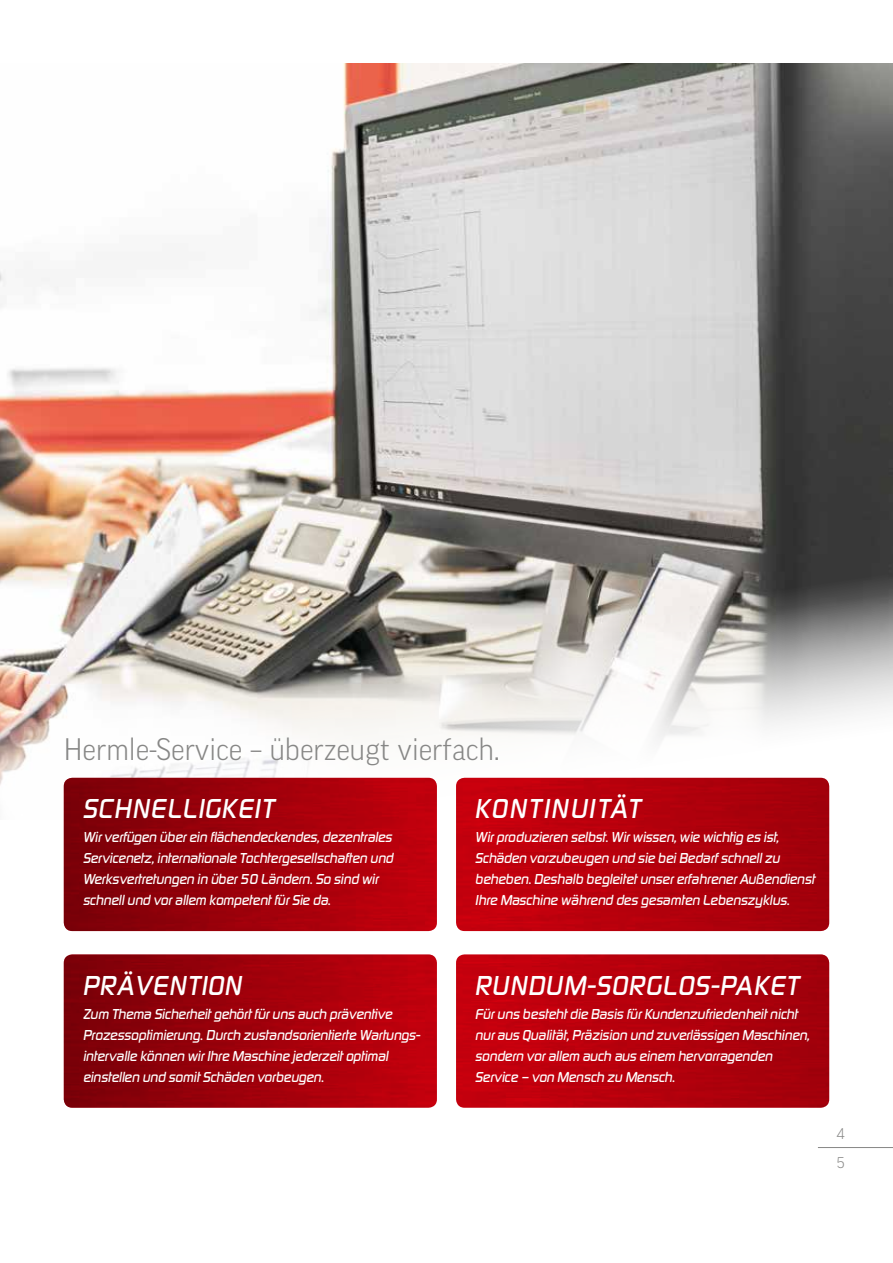
<style>
.page{position:relative;width:893px;height:1263px;background:#fff}
.page>*{position:absolute;margin:0;border:0;box-sizing:border-box;transform-origin:0 0}
.t1{font:300 30px "Good Pro";color:#878786}
.t2{font:italic 500 28.5px "Digital Sans EFCE";letter-spacing:.05em;color:#fff}
.t3{font:italic 500 28.5px "Digital Sans EFCE";letter-spacing:.03em;color:#fff}
.t4{font:italic 500 15px/21px "Digital Sans EFCE";letter-spacing:-.01em;color:#fff}
.t5{font:300 15px "Good Pro";color:#878786}
</style>
<div class="page">
<img style="left:0;top:64px;width:893px;height:756px">
<img style="left:64px;top:778px;width:373px;height:153px">
<img style="left:456px;top:778px;width:373px;height:153px">
<img style="left:64px;top:954px;width:373px;height:154px">
<img style="left:456px;top:954px;width:373px;height:154px">
<hr style="left:818px;top:1147px;width:75px;height:1px;background:#878786">
<h1 class="t1" style="left:64px;top:732px;width:438px">Hermle-Service – überzeugt vierfach.</h1>
<h2 class="t2" style="left:83px;top:791px;width:193px">SCHNELLIGKEIT</h2>
<p class="t4" style="left:83px;top:826px;width:312px">Wir verfügen über ein flächendeckendes, dezentrales Servicenetz, internationale Tochtergesellschaften und Werksvertretungen in über 50 Ländern. So sind wir schnell und vor allem kompetent für Sie da.</p>
<h2 class="t2" style="left:476px;top:791px;width:167px">KONTINUITÄT</h2>
<p class="t4" style="left:476px;top:826px;width:341px">Wir produzieren selbst. Wir wissen, wie wichtig es ist, Schäden vorzubeugen und sie bei Bedarf schnell zu beheben. Deshalb begleitet unser erfahrener Außendienst Ihre Maschine während des gesamten Lebenszyklus.</p>
<h2 class="t2" style="left:83px;top:968px;width:160px">PRÄVENTION</h2>
<p class="t4" style="left:83px;top:1003px;width:339px">Zum Thema Sicherheit gehört für uns auch präventive Prozessoptimierung. Durch zustandsorientierte Wartungs&shy;intervalle können wir Ihre Maschine jederzeit optimal einstellen und somit Schäden vorbeugen.</p>
<h2 class="t3" style="left:476px;top:968px;width:325px">RUNDUM-SORGLOS-PAKET</h2>
<p class="t4" style="left:476px;top:1003px;width:336px">Für uns besteht die Basis für Kundenzufriedenheit nicht nur aus Qualität, Präzision und zuverlässigen Maschinen, sondern vor allem auch aus einem hervorragenden Service – von Mensch zu Mensch.</p>
<p class="t5" style="left:836px;top:1125px;width:10px">4</p>
<p class="t5" style="left:836px;top:1154px;width:10px">5</p>
</div>
